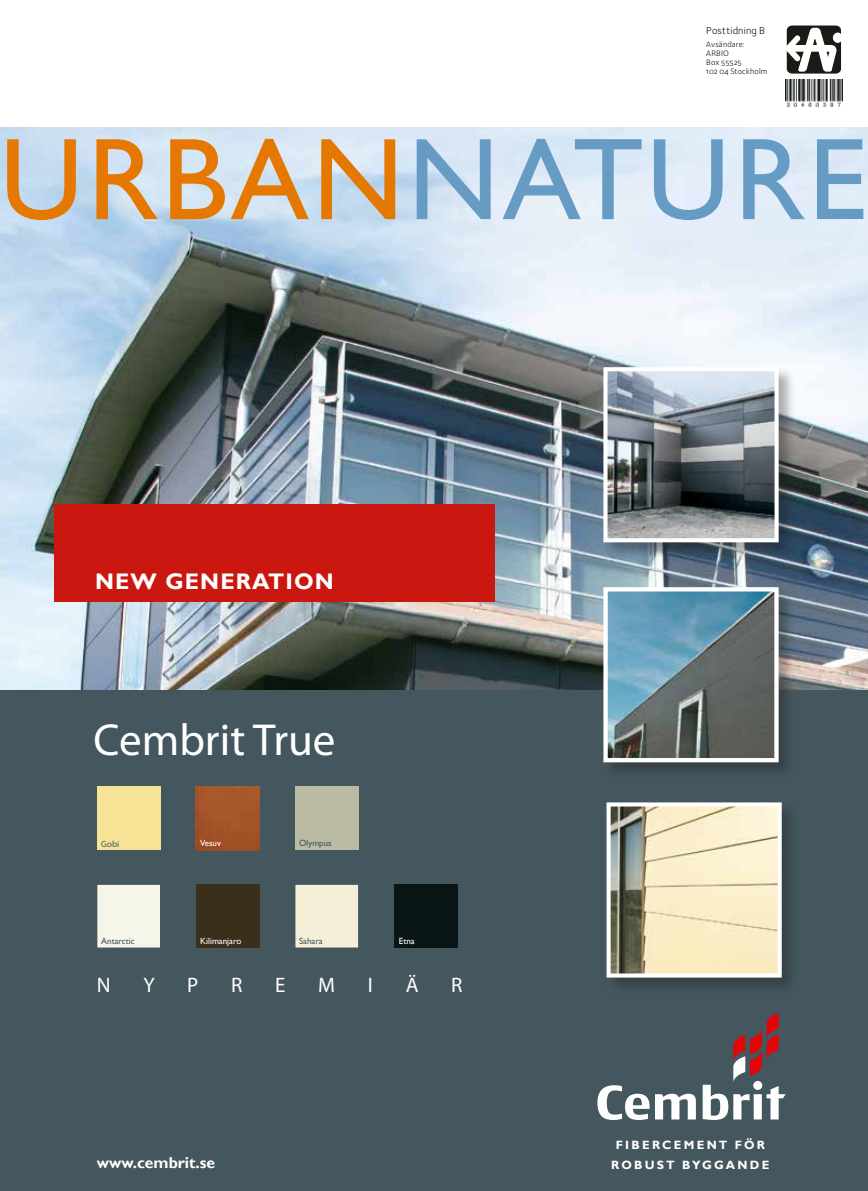
<style>
.page{position:relative;width:868px;height:1191px;background:#fff}
.page>*{position:absolute;margin:0;border:0;box-sizing:border-box;transform-origin:0 0}
.t1{font:117px "Gill Sans";letter-spacing:.03em;color:#669cc4}
.t2{font:45px "Myriad Pro";color:#fff}
.t3{font:700 22.5px "Gill Sans";letter-spacing:.05em;color:#fff}
.t4{font:21px "Myriad Pro";color:#fff}
.t5{font:700 15.75px "Gill Sans";color:#fff}
.t6{font:700 12px/19.5px "Gill Sans";letter-spacing:.185em;color:#fff;text-align:center}
.t7{font:10.5px "Foundry Sterling Book OSF";letter-spacing:.015em;color:#1d1914}
.t8{font:9px "Gill Sans";color:#44575f}
.t9{font:9px "Gill Sans";color:#fff}
.t10{font:9px "Myriad Pro";color:#44575f}
.t11{font:8.25px/9px "Foundry Sterling Book OSF";letter-spacing:.025em;color:#1d1914}
.t12{font:8.25px "Foundry Sterling Book Expert";letter-spacing:.005em;color:#1d1914}
.s1{font-family:"Foundry Sterling Book OSF"}
.s2{font-family:"Foundry Sterling Book Expert"}
.s3{color:#e57800}
</style>
<div class="page">
<div style="left:0;top:689px;width:867px;height:502px;background:#44575f"></div>
<svg style="left:597px;top:1085px;width:52px;height:35px"></svg>
<svg style="left:655px;top:1093px;width:40px;height:26px"></svg>
<svg style="left:702px;top:1013px;width:83px;height:107px;background:#756b71"></svg>
<img style="left:0;top:128px;width:867px;height:561px">
<div style="left:603px;top:367px;width:193px;height:193px;background:#1d1914;opacity:.35"></div>
<img style="left:608px;top:372px;width:165px;height:165px">
<div style="left:603px;top:367px;width:175px;height:175px;border:4px solid #fff"></div>
<div style="left:606px;top:802px;width:193px;height:193px;background:#1d1914;opacity:.35"></div>
<img style="left:611px;top:807px;width:165px;height:165px">
<div style="left:606px;top:802px;width:175px;height:175px;border:4px solid #fff"></div>
<div style="left:603px;top:587px;width:193px;height:193px;background:#1d1914;opacity:.35"></div>
<img style="left:608px;top:592px;width:165px;height:165px">
<div style="left:603px;top:587px;width:175px;height:175px;border:4px solid #fff"></div>
<div style="left:55px;top:734px;width:445px;height:290px;background:#44575f"></div>
<div style="left:196px;top:786px;width:64px;height:64px;background:#a35429"></div>
<div style="left:295px;top:786px;width:63px;height:64px;background:#bbbaa2"></div>
<div style="left:97px;top:884px;width:63px;height:64px;background:#f5f5ea"></div>
<div style="left:196px;top:884px;width:64px;height:64px;background:#392f1a"></div>
<div style="left:394px;top:884px;width:64px;height:64px;background:#091515"></div>
<div style="left:97px;top:786px;width:64px;height:64px;background:#f7e396"></div>
<div style="left:295px;top:884px;width:63px;height:64px;background:#f5efd7"></div>
<div style="left:54px;top:503px;width:440px;height:98px;background:#ca1710"></div>
<svg style="left:786px;top:26px;width:54px;height:48px"></svg>
<div style="left:832px;top:33px;width:10px;height:10px;background:#fff;border-radius:50%"></div>
<svg style="left:786px;top:28px;width:53px;height:46px"></svg>
<img style="left:785px;top:79px;width:57px;height:28px">
<p class="t7" style="left:706px;top:23px;width:60px">Posttidning B</p>
<p class="t11" style="left:706px;top:39px;width:40px">Avsändare:<br>ARBIO</p>
<p class="t12" style="left:706px;top:56px;width:37px"><span class="s1">Box</span> 55525</p>
<p class="t11" style="left:706px;top:66px;width:63px"><span class="s2">102 04</span> Stockholm</p>
<h1 class="t1" style="left:0;top:112px;width:868px"><span class="s3">URBAN</span>NATURE</h1>
<h3 class="t3" style="left:95px;top:567px;width:240px">NEW GENERATION</h3>
<h2 class="t2" style="left:94px;top:712px;width:243px">Cembrit True</h2>
<p class="t10" style="left:101px;top:838px;width:20px">Gobi</p>
<p class="t9" style="left:200px;top:837px;width:22px">Vesuv</p>
<p class="t8" style="left:299px;top:837px;width:34px">Olympus</p>
<p class="t8" style="left:299px;top:935px;width:25px">Sahara</p>
<p class="t8" style="left:101px;top:935px;width:35px">Antarctic</p>
<p class="t9" style="left:200px;top:935px;width:43px">Kilimanjaro</p>
<p class="t9" style="left:399px;top:935px;width:17px">Etna</p>
<h3 class="t4" style="left:97px;top:971px;width:15px">N</h3>
<h3 class="t4" style="left:143px;top:971px;width:13px">Y</h3>
<h3 class="t4" style="left:187px;top:971px;width:13px">P</h3>
<h3 class="t4" style="left:231px;top:971px;width:13px">R</h3>
<h3 class="t4" style="left:275px;top:971px;width:12px">E</h3>
<h3 class="t4" style="left:318px;top:971px;width:18px">M</h3>
<h3 class="t4" style="left:368px;top:971px;width:7px">I</h3>
<h3 class="t4" style="left:405px;top:971px;width:14px">Ä</h3>
<h3 class="t4" style="left:451px;top:971px;width:13px">R</h3>
<h3 class="t5" style="left:97px;top:1153px;width:120px">www.cembrit.se</h3>
<h3 class="t6" style="left:611px;top:1135px;width:160px">FIBERCEMENT FÖR<br>ROBUST BYGGANDE</h3>
</div>
